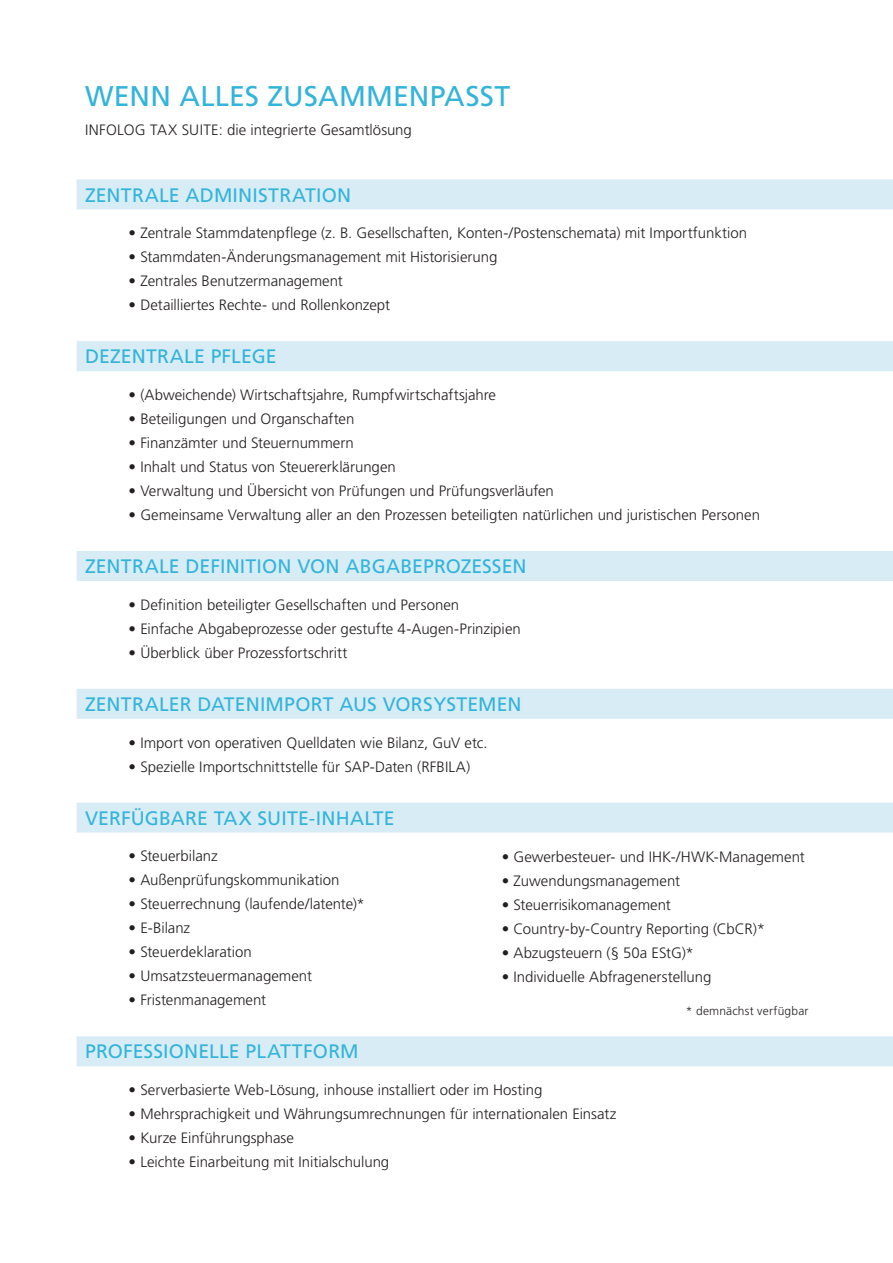
<style>
.page{position:relative;width:893px;height:1263px;background:#fff}
.page>*{position:absolute;margin:0;border:0;box-sizing:border-box;transform-origin:0 0}
.t1{font:28.5px "Frutiger LT Std";letter-spacing:.005em;color:#33b4da}
.t2{font:19.5px "Frutiger LT Std";letter-spacing:.01em;color:#33b4da}
.t3{font:300 15px "Frutiger LT Std";color:#231f20}
.t4{font:300 12px "Frutiger LT Std";letter-spacing:.015em;color:#231f20}
</style>
<div class="page">
<div style="left:77px;top:179px;width:816px;height:30px;background:#d8ecf5"></div>
<div style="left:77px;top:341px;width:816px;height:30px;background:#d8ecf5"></div>
<div style="left:77px;top:551px;width:816px;height:30px;background:#d8ecf5"></div>
<div style="left:77px;top:689px;width:816px;height:30px;background:#d8ecf5"></div>
<div style="left:77px;top:802px;width:816px;height:30px;background:#d8ecf5"></div>
<div style="left:77px;top:1036px;width:816px;height:30px;background:#d8ecf5"></div>
<h1 class="t1" style="left:85px;top:80px;width:427px">WENN ALLES ZUSAMMENPASST</h1>
<p class="t3" style="left:85px;top:121px;width:328px">INFOLOG TAX SUITE: die integrierte Gesamtlösung</p>
<h2 class="t2" style="left:85px;top:183px;width:268px">ZENTRALE ADMINISTRATION</h2>
<p class="t3" style="left:129px;top:225px;width:620px">• Zentrale Stammdatenpflege (z. B. Gesellschaften, Konten-/Postenschemata) mit Importfunktion</p>
<p class="t3" style="left:129px;top:249px;width:370px">• Stammdaten-Änderungsmanagement mit Historisierung</p>
<p class="t3" style="left:129px;top:273px;width:216px">• Zentrales Benutzermanagement</p>
<p class="t3" style="left:129px;top:297px;width:263px">• Detailliertes Rechte- und Rollenkonzept</p>
<h2 class="t2" style="left:85px;top:345px;width:193px">DEZENTRALE PFLEGE</h2>
<p class="t3" style="left:129px;top:386px;width:369px">• (Abweichende) Wirtschaftsjahre, Rumpfwirtschaftsjahre</p>
<p class="t3" style="left:129px;top:410px;width:227px">• Beteiligungen und Organschaften</p>
<p class="t3" style="left:129px;top:434px;width:227px">• Finanzämter und Steuernummern</p>
<p class="t3" style="left:129px;top:458px;width:269px">• Inhalt und Status von Steuererklärungen</p>
<p class="t3" style="left:129px;top:482px;width:427px">• Verwaltung und Übersicht von Prüfungen und Prüfungsverläufen</p>
<p class="t3" style="left:129px;top:506px;width:633px">• Gemeinsame Verwaltung aller an den Prozessen beteiligten natürlichen und juristischen Personen</p>
<h2 class="t2" style="left:85px;top:555px;width:443px">ZENTRALE DEFINITION VON ABGABEPROZESSEN</h2>
<p class="t3" style="left:129px;top:596px;width:332px">• Definition beteiligter Gesellschaften und Personen</p>
<p class="t3" style="left:129px;top:620px;width:394px">• Einfache Abgabeprozesse oder gestufte 4-Augen-Prinzipien</p>
<p class="t3" style="left:129px;top:644px;width:220px">• Überblick über Prozessfortschritt</p>
<h2 class="t2" style="left:85px;top:693px;width:438px">ZENTRALER DATENIMPORT AUS VORSYSTEMEN</h2>
<p class="t3" style="left:129px;top:734px;width:360px">• Import von operativen Quelldaten wie Bilanz, GuV etc.</p>
<p class="t3" style="left:129px;top:758px;width:343px">• Spezielle Importschnittstelle für SAP-Daten (RFBILA)</p>
<h2 class="t2" style="left:85px;top:806px;width:311px">VERFÜGBARE TAX SUITE-INHALTE</h2>
<p class="t3" style="left:129px;top:848px;width:91px">• Steuerbilanz</p>
<p class="t3" style="left:129px;top:872px;width:212px">• Außenprüfungskommunikation</p>
<p class="t3" style="left:129px;top:896px;width:238px">• Steuerrechnung (laufende/latente)*</p>
<p class="t3" style="left:129px;top:920px;width:63px">• E-Bilanz</p>
<p class="t3" style="left:129px;top:944px;width:125px">• Steuerdeklaration</p>
<p class="t3" style="left:129px;top:968px;width:185px">• Umsatzsteuermanagement</p>
<p class="t3" style="left:129px;top:992px;width:139px">• Fristenmanagement</p>
<h2 class="t2" style="left:85px;top:1040px;width:275px">PROFESSIONELLE PLATTFORM</h2>
<p class="t3" style="left:129px;top:1081px;width:415px">• Serverbasierte Web-Lösung, inhouse installiert oder im Hosting</p>
<p class="t3" style="left:129px;top:1105px;width:489px">• Mehrsprachigkeit und Währungsumrechnungen für internationalen Einsatz</p>
<p class="t3" style="left:129px;top:1129px;width:167px">• Kurze Einführungsphase</p>
<p class="t3" style="left:129px;top:1153px;width:262px">• Leichte Einarbeitung mit Initialschulung</p>
<p class="t3" style="left:502px;top:848px;width:305px">• Gewerbesteuer- und IHK-/HWK-Management</p>
<p class="t3" style="left:502px;top:872px;width:180px">• Zuwendungsmanagement</p>
<p class="t3" style="left:502px;top:896px;width:171px">• Steuerrisikomanagement</p>
<p class="t3" style="left:502px;top:920px;width:265px">• Country-by-Country Reporting (CbCR)*</p>
<p class="t3" style="left:502px;top:944px;width:194px">• Abzugsteuern (§ 50a EStG)*</p>
<p class="t3" style="left:502px;top:968px;width:211px">• Individuelle Abfragenerstellung</p>
<p class="t4" style="left:686px;top:1004px;width:124px">* demnächst verfügbar</p>
</div>
